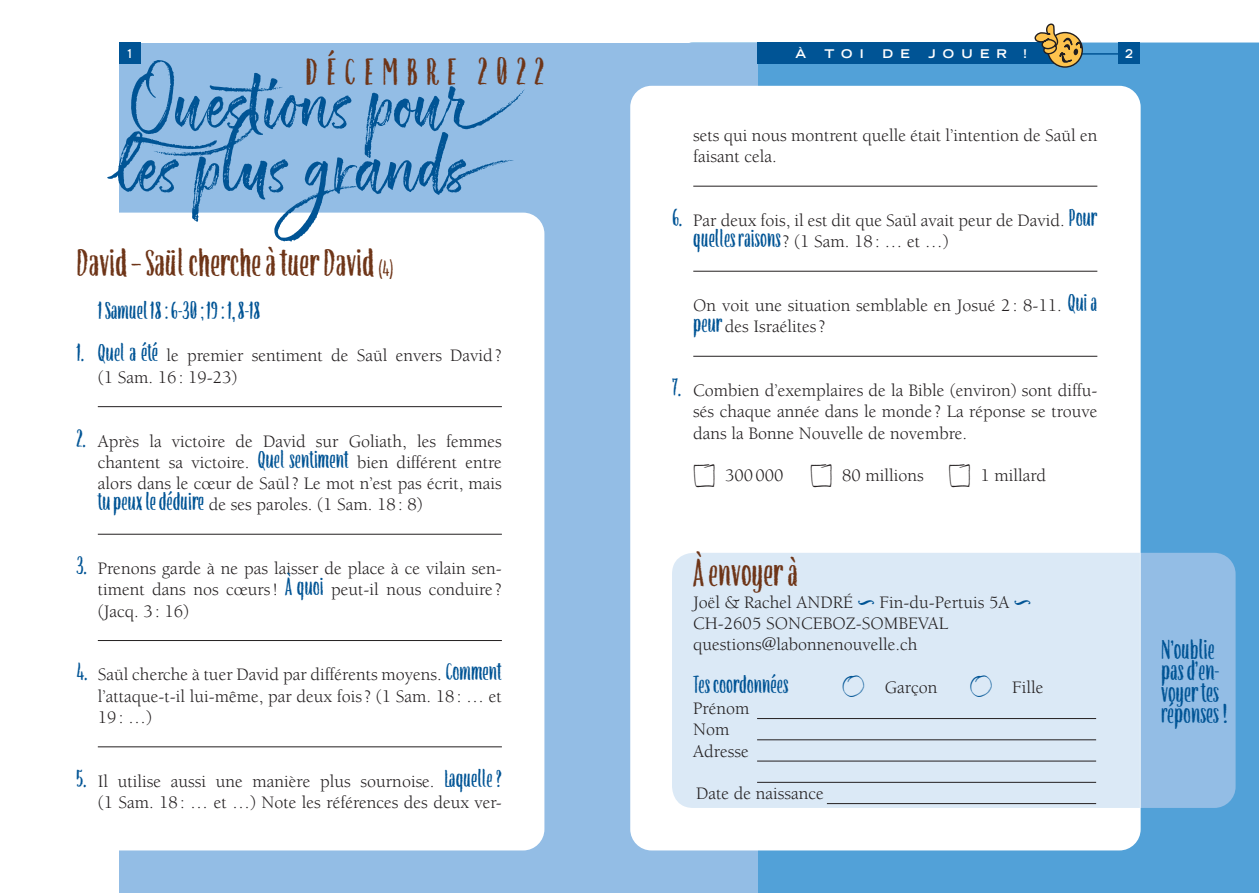
<style>
.page{position:relative;width:1259px;height:893px;background:#fff}
.page>*{position:absolute;margin:0;border:0;box-sizing:border-box;transform-origin:0 0}
.t1{font:72px/63.8px "ATS Script";color:#005495}
.H3_Titre_3e_niveau{font:condensed 42px "ATS Cond";color:#6e3518}
.H3_Titre_3e_niveau-2{font:condensed 42px "ATS Cond";letter-spacing:.2em;color:#6e3518}
.t2{font:condensed 30px/21.3px "ATS Cond";color:#005495}
.T1_Texte{font:condensed 27px "ATS Cond";color:#005495}
.T1_Texte-2{font:18px/21.3px "Berkeley";color:#231f20}
.t3{font:700 expanded 12px "Trade Gothic LT Std";letter-spacing:.6em;color:#fff}
.t4{font:700 expanded 12px "Trade Gothic LT Std";letter-spacing:.6em;color:#fff;scale:.85 1}
.s1{font-family:"ATS Cond";font-stretch:condensed;font-size:27px;color:#005495}
.s2{font-size:24px}
.s3{font-family:"ATS Extras";font-size:27px}
.s4{font-family:"ATS Extras";font-size:22.5px;color:#005495}
</style>
<div class="page">
<div style="left:757px;top:43px;width:502px;height:850px;background:#52a1d8"></div>
<div style="left:119px;top:43px;width:638px;height:850px;background:#93bde5"></div>
<div style="left:672px;top:553px;width:563px;height:255px;background:#93bde5;border-radius:21px"></div>
<div style="left:630px;top:86px;width:510px;height:764px;background:#fff;border-radius:21px"></div>
<div style="left:34px;top:213px;width:510px;height:637px;background:#fff;border-radius:21px"></div>
<div style="left:672px;top:553px;width:468px;height:255px;background:#dbe9f6"></div>
<hr style="left:757px;top:718px;width:339px;height:1px;background:#231f20">
<hr style="left:757px;top:739px;width:339px;height:1px;background:#231f20">
<hr style="left:757px;top:761px;width:339px;height:1px;background:#231f20">
<hr style="left:757px;top:782px;width:339px;height:1px;background:#231f20">
<hr style="left:827px;top:803px;width:269px;height:1px;background:#231f20">
<hr style="left:693px;top:186px;width:404px;height:1px;background:#231f20">
<hr style="left:693px;top:271px;width:404px;height:1px;background:#231f20">
<hr style="left:693px;top:356px;width:404px;height:1px;background:#231f20">
<hr style="left:98px;top:406px;width:404px;height:1px;background:#231f20">
<hr style="left:98px;top:534px;width:404px;height:1px;background:#231f20">
<hr style="left:98px;top:640px;width:404px;height:1px;background:#231f20">
<hr style="left:98px;top:746px;width:404px;height:1px;background:#231f20">
<hr style="left:757px;top:53px;width:383px;height:2px;background:#005495">
<div style="left:757px;top:43px;width:308px;height:21px;background:#005495"></div>
<div style="left:1118px;top:43px;width:22px;height:21px;background:#005495"></div>
<div style="left:119px;top:43px;width:21px;height:21px;background:#005495"></div>
<svg style="left:1033px;top:23px;width:50px;height:49px"></svg>
<p class="t4" style="left:126px;top:46px;width:10px">1</p>
<p class="t3" style="left:795px;top:46px;width:12px">À</p>
<p class="t3" style="left:824px;top:46px;width:41px">TOI</p>
<p class="t3" style="left:882px;top:46px;width:29px">D E</p>
<p class="t3" style="left:928px;top:46px;width:80px">JOUER</p>
<p class="t3" style="left:1023px;top:46px;width:5px">!</p>
<p class="t4" style="left:1125px;top:46px;width:10px">2</p>
<h2 class="H3_Titre_3e_niveau-2" style="left:305px;top:48px;width:240px">DÉCEMBRE 2022</h2>
<h1 class="t1" style="left:119px;top:71px;width:409px">Questions pour les plus grands</h1>
<p class="T1_Texte-2" style="left:693px;top:125px;width:405px">sets qui nous montrent quelle était l’intention de Saül en faisant cela.</p>
<p class="T1_Texte-2" style="left:693px;top:210px;width:405px;text-indent:-21px"><span class="s1">6.</span> Par deux fois, il est dit que Saül avait peur de David. <span class="s1">Pour quelles raisons</span>? (1 Sam. 18: … et …)</p>
<p class="H3_Titre_3e_niveau" style="left:77px;top:240px;width:318px">David – Saül cherche à tuer David <span class="s2">(4)</span></p>
<p class="T1_Texte" style="left:98px;top:295px;width:164px">1 Samuel 18: 6-30; 19: 1, 8-18</p>
<p class="T1_Texte-2" style="left:98px;top:346px;width:405px;text-indent:-21px"><span class="s1">1. Quel a été</span> le premier sentiment de Saül envers David? (1 Sam. 16: 19-23)</p>
<p class="T1_Texte-2" style="left:693px;top:295px;width:405px">On voit une situation semblable en Josué 2: 8-11. <span class="s1">Qui a peur</span> des Israélites?</p>
<p class="T1_Texte-2" style="left:693px;top:380px;width:405px;text-align:justify;text-indent:-21px"><span class="s1">7.</span> Combien d’exemplaires de la Bible (environ) sont diffu&shy;sés chaque année dans le monde ? La réponse se trouve dans la Bonne Nouvelle de novembre.</p>
<p class="T1_Texte-2" style="left:693px;top:465px;width:354px"><span class="s3">¥</span> 300000 <span class="s3">¥</span> 80 millions <span class="s3">¥</span> 1 millard</p>
<p class="T1_Texte-2" style="left:98px;top:431px;width:405px;text-align:justify;text-indent:-21px"><span class="s1">2.</span> Après la victoire de David sur Goliath, les femmes chantent sa victoire. <span class="s1">Quel sentiment</span> bien différent entre alors dans le cœur de Saül? Le mot n’est pas écrit, mais <span class="s1">tu peux le déduire</span> de ses paroles. (1 Sam. 18: 8)</p>
<p class="T1_Texte-2" style="left:98px;top:558px;width:405px;text-align:justify;text-indent:-21px"><span class="s1">3.</span> Prenons garde à ne pas laisser de place à ce vilain sen&shy;timent dans nos cœurs! <span class="s1">À quoi</span> peut-il nous conduire ? (Jacq. 3: 16)</p>
<p class="T1_Texte-2" style="left:98px;top:664px;width:405px;text-align:justify;text-indent:-21px"><span class="s1">4.</span> Saül cherche à tuer David par différents moyens. <span class="s1">Comment </span>l’attaque-t-il lui-même, par deux fois? (1 Sam. 18: … et 19: …)</p>
<p class="T1_Texte-2" style="left:77px;top:771px;width:427px;text-align:right"><span class="s1">5.</span> Il utilise aussi une manière plus sournoise. <span class="s1">Laquelle ? </span>(1 Sam. 18: … et …) Note les références des deux ver-</p>
<h2 class="H3_Titre_3e_niveau" style="left:693px;top:550px;width:106px">À envoyer à</h2>
<p class="T1_Texte-2" style="left:693px;top:592px;width:339px">Joël &amp; Rachel ANDRÉ <sup>…</sup> Fin-du-Pertuis 5A <sup>…<br></sup>CH-2605 SONCEBOZ-SOMBEVAL questions@labonnenouvelle.ch</p>
<h3 class="T1_Texte" style="left:693px;top:669px;width:97px">Tes coordonnées</h3>
<p class="T1_Texte-2" style="left:842px;top:677px;width:97px"><span class="s4">£</span> Garçon</p>
<p class="T1_Texte-2" style="left:969px;top:677px;width:75px"><span class="s4">£</span> Fille</p>
<p class="T1_Texte-2" style="left:693px;top:698px;width:58px">Prénom<br>Nom<br>Adresse</p>
<p class="T1_Texte-2" style="left:696px;top:783px;width:129px">Date de naissance</p>
<h3 class="t2" style="left:1161px;top:639px;width:68px">N’oublie pas d’en&shy;voyer tes réponses !</h3>
</div>
